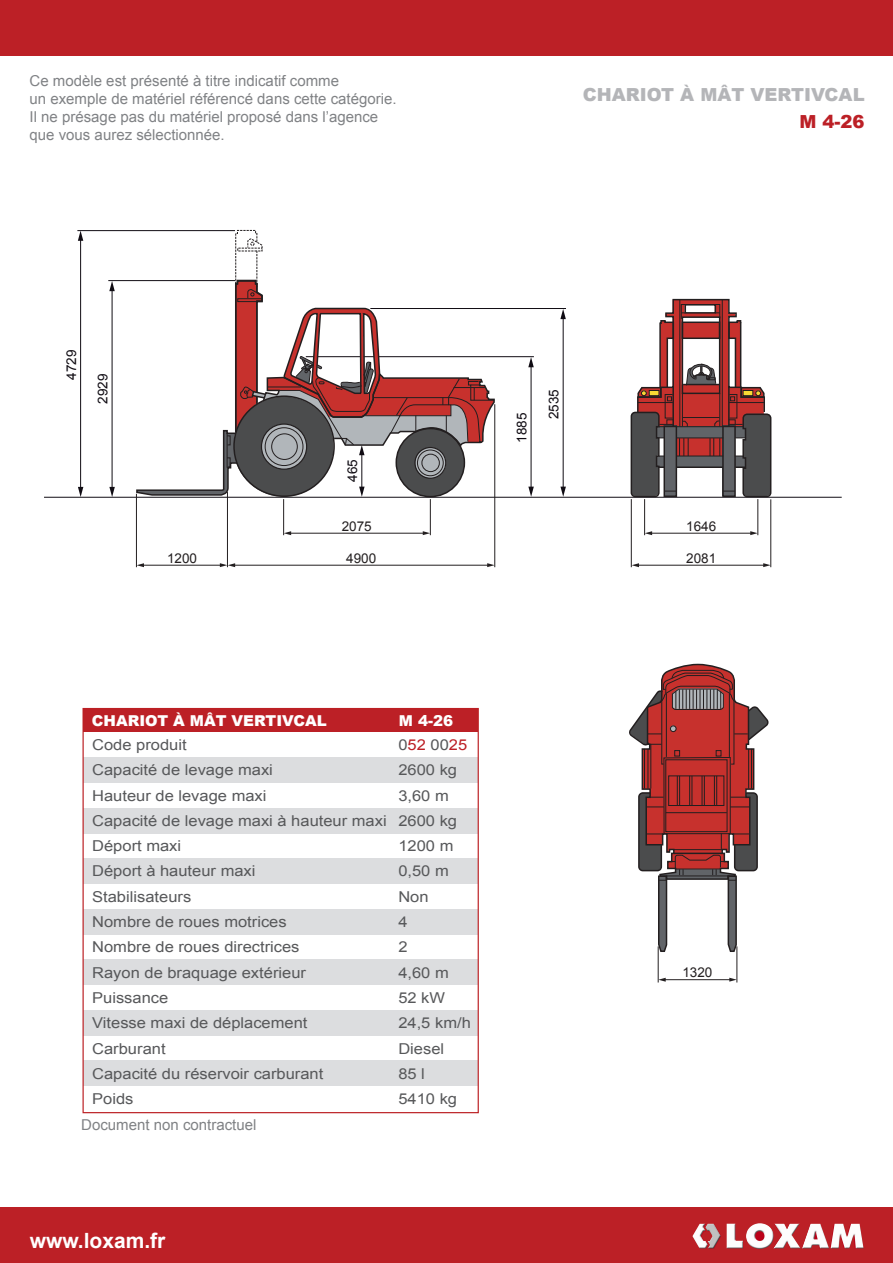
<style>
.page{position:relative;width:893px;height:1263px;background:#fff}
.page>*{position:absolute;margin:0;border:0;box-sizing:border-box;transform-origin:0 0}
.t1{font:700 21px "Arial";color:#fff}
.t2{font:900 18px "Arial";color:#b4b5b8}
.t3{font:900 18px "Arial";color:#bc2026}
.t4{font:15px/25.3px "Arial";color:#57585a;scale:1.1 1}
.t5{font:15px/18px "Arial";color:#808285}
.t6{font:900 15px "Arial";color:#fff}
.t7{font:15px "Arial";color:#bc2026;scale:1.1 1}
.t8{font:13.5px "Arial";color:#231f20}
.t9{font:13.5px "Arial";color:#100c13}
.s1{color:#57585a}
</style>
<div class="page">
<div style="left:0;top:1208px;width:892px;height:55px;background:#bc2026"></div>
<div style="left:0;top:0;width:892px;height:55px;background:#bc2026"></div>
<img style="left:692px;top:1223px;width:171px;height:26px">
<hr style="left:306px;top:356px;width:228px;height:1px;background:#100c13">
<hr style="left:530px;top:365px;width:1px;height:123px;background:#100c13">
<svg style="left:528px;top:357px;width:5px;height:10px"></svg>
<svg style="left:528px;top:487px;width:6px;height:10px"></svg>
<hr style="left:370px;top:308px;width:196px;height:1px;background:#100c13">
<hr style="left:563px;top:317px;width:1px;height:171px;background:#100c13">
<svg style="left:560px;top:309px;width:6px;height:10px"></svg>
<svg style="left:560px;top:487px;width:6px;height:10px"></svg>
<hr style="left:112px;top:289px;width:1px;height:200px;background:#100c13">
<svg style="left:109px;top:281px;width:6px;height:10px"></svg>
<svg style="left:109px;top:487px;width:6px;height:10px"></svg>
<hr style="left:108px;top:280px;width:127px;height:1px;background:#100c13">
<hr style="left:77px;top:230px;width:158px;height:1px;background:#100c13">
<hr style="left:80px;top:239px;width:1px;height:250px;background:#100c13">
<svg style="left:78px;top:231px;width:5px;height:10px"></svg>
<svg style="left:78px;top:487px;width:5px;height:10px"></svg>
<hr style="left:44px;top:497px;width:797px;height:1px;background:#100c13">
<hr style="left:636px;top:565px;width:128px;height:1px;background:#231f20">
<svg style="left:763px;top:563px;width:7px;height:4px"></svg>
<svg style="left:632px;top:563px;width:7px;height:4px"></svg>
<hr style="left:770px;top:499px;width:1px;height:68px;background:#231f20">
<hr style="left:651px;top:533px;width:100px;height:1px;background:#231f20">
<svg style="left:750px;top:531px;width:7px;height:4px"></svg>
<svg style="left:645px;top:531px;width:7px;height:4px"></svg>
<hr style="left:631px;top:499px;width:1px;height:68px;background:#231f20">
<hr style="left:757px;top:499px;width:1px;height:36px;background:#231f20">
<hr style="left:644px;top:499px;width:1px;height:36px;background:#231f20">
<hr style="left:232px;top:565px;width:256px;height:1px;background:#231f20">
<svg style="left:487px;top:563px;width:7px;height:4px"></svg>
<hr style="left:141px;top:565px;width:80px;height:1px;background:#231f20">
<svg style="left:220px;top:563px;width:15px;height:4px"></svg>
<svg style="left:137px;top:563px;width:7px;height:4px"></svg>
<hr style="left:494px;top:404px;width:1px;height:163px;background:#231f20">
<hr style="left:290px;top:533px;width:134px;height:1px;background:#231f20">
<svg style="left:423px;top:531px;width:7px;height:4px"></svg>
<svg style="left:284px;top:531px;width:7px;height:4px"></svg>
<hr style="left:227px;top:492px;width:1px;height:75px;background:#231f20">
<hr style="left:136px;top:494px;width:1px;height:73px;background:#231f20">
<hr style="left:430px;top:499px;width:1px;height:36px;background:#231f20">
<hr style="left:283px;top:499px;width:1px;height:36px;background:#231f20">
<hr style="left:664px;top:979px;width:66px;height:1px;background:#231f20">
<svg style="left:729px;top:978px;width:7px;height:4px"></svg>
<svg style="left:659px;top:978px;width:6px;height:4px"></svg>
<hr style="left:736px;top:946px;width:1px;height:37px;background:#231f20">
<hr style="left:658px;top:946px;width:1px;height:37px;background:#231f20">
<div style="left:83px;top:709px;width:394px;height:23px;background:#bc2026"></div>
<div style="left:83px;top:757px;width:395px;height:26px;background:#dcdddf"></div>
<div style="left:83px;top:808px;width:395px;height:25px;background:#dcdddf"></div>
<div style="left:83px;top:858px;width:395px;height:25px;background:#dcdddf"></div>
<div style="left:83px;top:909px;width:395px;height:25px;background:#dcdddf"></div>
<div style="left:83px;top:960px;width:395px;height:25px;background:#dcdddf"></div>
<div style="left:83px;top:1010px;width:395px;height:26px;background:#dcdddf"></div>
<div style="left:83px;top:1061px;width:395px;height:25px;background:#dcdddf"></div>
<svg style="left:629px;top:663px;width:140px;height:290px"></svg>
<hr style="left:666px;top:876px;width:63px;height:1px;background:#231f20">
<svg style="left:135px;top:230px;width:360px;height:267px"></svg>
<svg style="left:630px;top:298px;width:142px;height:200px"></svg>
<div style="left:681px;top:322px;width:39px;height:17px;border:2px solid #231f20"></div>
<p class="t5" style="left:30px;top:72px;width:368px">Ce modèle est présenté à titre indicatif comme<br>un exemple de matériel référencé dans cette catégorie.<br>Il ne présage pas du matériel proposé dans l’agence que vous aurez sélectionnée.</p>
<p class="t2" style="left:582px;top:82px;width:283px">CHARIOT À MÂT VERTIVCAL</p>
<p class="t3" style="left:799px;top:109px;width:66px">M 4-26</p>
<p class="t9" style="left:62px;top:380px;width:32px;rotate:-90deg">4729</p>
<p class="t9" style="left:94px;top:404px;width:32px;rotate:-90deg">2929</p>
<p class="t9" style="left:344px;top:482px;width:24px;rotate:-90deg">465</p>
<p class="t8" style="left:342px;top:517px;width:32px">2075</p>
<p class="t8" style="left:167px;top:549px;width:32px">1200</p>
<p class="t8" style="left:346px;top:549px;width:32px">4900</p>
<p class="t9" style="left:513px;top:443px;width:32px;rotate:-90deg">1885</p>
<p class="t9" style="left:545px;top:419px;width:32px;rotate:-90deg">2535</p>
<p class="t6" style="left:92px;top:709px;width:236px">CHARIOT À MÂT VERTIVCAL</p>
<p class="t6" style="left:399px;top:709px;width:56px">M 4-26</p>
<p class="t4" style="left:92px;top:732px;width:87px">Code produit</p>
<p class="t7" style="left:398px;top:735px;width:64px"><span class="s1">0</span>52 <span class="s1">00</span>25</p>
<p class="t4" style="left:92px;top:757px;width:166px">Capacité de levage maxi</p>
<p class="t4" style="left:398px;top:757px;width:55px">2600 kg</p>
<p class="t4" style="left:92px;top:783px;width:160px">Hauteur de levage maxi</p>
<p class="t4" style="left:92px;top:783px;width:333px;text-indent:306px">3,60 m<br>Capacité de levage maxi à hauteur maxi 2600 kg<br>Déport maxi</p>
<p class="t4" style="left:398px;top:833px;width:52px">1200 m</p>
<p class="t4" style="left:92px;top:859px;width:150px">Déport à hauteur maxi</p>
<p class="t4" style="left:398px;top:859px;width:47px">0,50 m</p>
<p class="t4" style="left:92px;top:884px;width:92px">Stabilisateurs</p>
<p class="t4" style="left:398px;top:884px;width:29px">Non</p>
<p class="t4" style="left:92px;top:909px;width:178px">Nombre de roues motrices</p>
<p class="t4" style="left:398px;top:909px;width:10px">4</p>
<p class="t4" style="left:92px;top:935px;width:190px">Nombre de roues directrices</p>
<p class="t4" style="left:398px;top:935px;width:10px">2</p>
<p class="t4" style="left:92px;top:960px;width:196px">Rayon de braquage extérieur</p>
<p class="t4" style="left:398px;top:960px;width:47px">4,60 m</p>
<p class="t4" style="left:92px;top:985px;width:71px">Puissance</p>
<p class="t4" style="left:398px;top:985px;width:44px">52 kW</p>
<p class="t4" style="left:92px;top:1010px;width:197px">Vitesse maxi de déplacement</p>
<p class="t4" style="left:398px;top:1010px;width:67px">24,5 km/h</p>
<p class="t4" style="left:92px;top:1036px;width:68px">Carburant</p>
<p class="t4" style="left:398px;top:1036px;width:43px">Diesel</p>
<p class="t4" style="left:92px;top:1061px;width:212px">Capacité du réservoir carburant</p>
<p class="t4" style="left:398px;top:1061px;width:26px">85 l</p>
<p class="t4" style="left:92px;top:1086px;width:39px">Poids</p>
<p class="t4" style="left:398px;top:1086px;width:55px">5410 kg</p>
<p class="t5" style="left:81px;top:1116px;width:177px">Document non contractuel</p>
<h1 class="t1" style="left:30px;top:1227px;width:137px">www.loxam.fr</h1>
<p class="t8" style="left:686px;top:517px;width:32px">1646</p>
<p class="t8" style="left:686px;top:549px;width:32px">2081</p>
<p class="t8" style="left:682px;top:964px;width:32px">1320</p>
</div>
